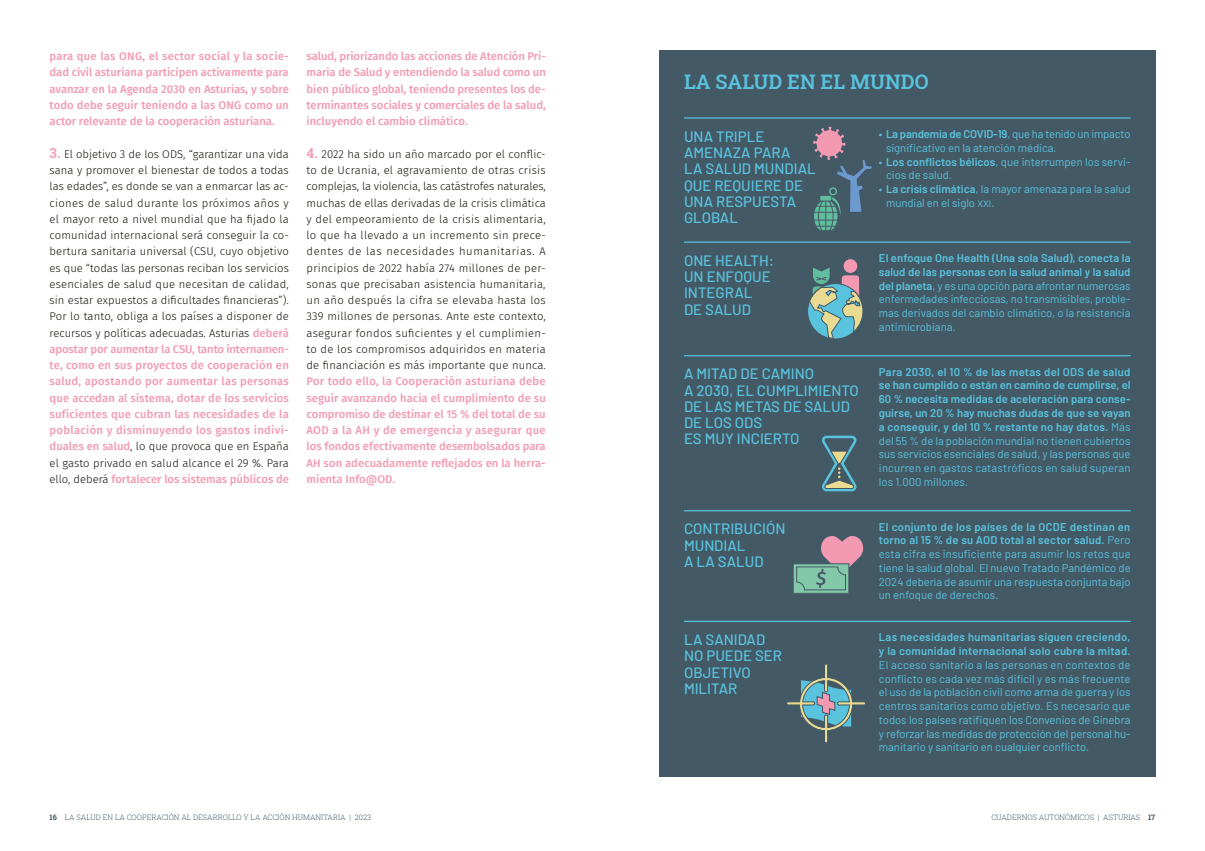
<style>
.page{position:relative;width:1205px;height:851px;background:#fff}
.page>*{position:absolute;margin:0;border:0;box-sizing:border-box;transform-origin:0 0}
.t1{font:600 20px "Roboto Slab";color:#59c3dd}
.t2{font:500 15px/16.2px "Barlow";color:#59c3dd}
.t3{font:300 11.25px/16.2px "Fira Sans";letter-spacing:.01em;color:#12120d;text-align:justify}
.t4{font:11.25px/13.8px "Barlow";color:#59c3dd}
.t5{font:500 11.25px/16.2px "Fira Sans";color:#f39ab2;text-align:justify}
.t6{font:600 11.25px/13.8px "Barlow";letter-spacing:.02em;color:#59c3dd;text-align:justify}
.t7{font:300 7.5px "Roboto Slab";color:#445966}
.s1{font-family:"Roboto Slab";font-weight:600;font-size:13.75px;color:#f39ab2}
.s2{font-weight:500;color:#f39ab2}
.s3{font-weight:600}
.s4{font-weight:400}
.s5{font-weight:700}
</style>
<div class="page">
<div style="left:659px;top:50px;width:496px;height:726px;background:#445966"></div>
<svg style="left:822px;top:435px;width:35px;height:57px"></svg>
<hr style="left:684px;top:117px;width:446px;height:2px;background:#59c3dd">
<hr style="left:684px;top:241px;width:446px;height:2px;background:#59c3dd">
<hr style="left:684px;top:355px;width:446px;height:1px;background:#59c3dd">
<hr style="left:684px;top:510px;width:446px;height:1px;background:#59c3dd">
<hr style="left:684px;top:620px;width:446px;height:2px;background:#59c3dd">
<div style="left:843px;top:258px;width:15px;height:15px;background:#f39ab2;border-radius:50%"></div>
<div style="left:843px;top:258px;width:15px;height:16px;border:1px solid #445966;border-radius:50%"></div>
<svg style="left:808px;top:267px;width:55px;height:72px"></svg>
<svg style="left:813px;top:127px;width:59px;height:104px"></svg>
<svg style="left:795px;top:565px;width:52px;height:26px"></svg>
<div style="left:793px;top:563px;width:56px;height:30px;border:1px solid #445966"></div>
<svg style="left:796px;top:536px;width:67px;height:54px"></svg>
<svg style="left:787px;top:664px;width:78px;height:79px"></svg>
<p class="t5" style="left:50px;top:48px;width:241px">para que las ONG, el sector social y la socie&shy;dad civil asturiana participen activamente para avanzar en la Agenda 2030 en Asturias, y sobre todo debe seguir teniendo a las ONG como un actor relevante de la cooperación asturiana.</p>
<p class="t3" style="left:50px;top:146px;width:241px"><span class="s1">3.</span> El objetivo 3 de los ODS, “garantizar una vida sana y promover el bienestar de todos a todas las edades”, es donde se van a enmarcar las ac&shy;ciones de salud durante los próximos años y el mayor reto a nivel mundial que ha fijado la comunidad internacional será conseguir la co&shy;bertura sanitaria universal (CSU, cuyo objetivo es que “todas las personas reciban los servicios esenciales de salud que necesitan de calidad, sin estar expuestos a dificultades financieras”).<br>Por lo tanto, obliga a los países a disponer de recursos y políticas adecuadas. Asturias <span class="s2">deberá apostar por aumentar la CSU, tanto internamen&shy;te, como en sus proyectos de cooperación en salud, apostando por aumentar las personas que accedan al sistema, dotar de los servicios suficientes que cubran las necesidades de la población y disminuyendo los gastos indivi&shy;duales en salud</span>, lo que provoca que en España el gasto privado en salud alcance el 29 %. Para ello, deberá <span class="s2">fortalecer los sistemas públicos de</span></p>
<p class="t5" style="left:306px;top:47px;width:241px">salud, priorizando las acciones de Atención Pri&shy;maria de Salud y entendiendo la salud como un bien público global, teniendo presentes los de&shy;terminantes sociales y comerciales de la salud, incluyendo el cambio climático.</p>
<p class="t3" style="left:306px;top:146px;width:241px"><span class="s1">4.</span> 2022 ha sido un año marcado por el conflic&shy;to de Ucrania, el agravamiento de otras crisis complejas, la violencia, las catástrofes naturales, muchas de ellas derivadas de la crisis climática y del empeoramiento de la crisis alimentaria, lo que ha llevado a un incremento sin prece&shy;dentes de las necesidades humanitarias. A principios de 2022 había 274 millones de per&shy;sonas que precisaban asistencia humanitaria, un año después la cifra se elevaba hasta los 339 millones de personas. Ante este contexto, asegurar fondos suficientes y el cumplimien&shy;to de los compromisos adquiridos en materia de financiación es más importante que nunca.</p>
<p class="t5" style="left:306px;top:373px;width:241px">Por todo ello, la Cooperación asturiana debe seguir avanzando hacia el cumplimiento de su compromiso de destinar el 15 % del total de su AOD a la AH y de emergencia y asegurar que los fondos efectivamente desembolsados para AH son adecuadamente reflejados en la herra&shy;mienta Info@OD.</p>
<h1 class="t1" style="left:684px;top:68px;width:246px">LA SALUD EN EL MUNDO</h1>
<h2 class="t2" style="left:684px;top:127px;width:133px">UNA TRIPLE<br>AMENAZA PARA<br>LA SALUD MUNDIAL<br>QUE REQUIERE DE<br>UNA RESPUESTA<br>GLOBAL</h2>
<h2 class="t2" style="left:684px;top:251px;width:92px">ONE HEALTH:<br>UN ENFOQUE<br>INTEGRAL<br>DE SALUD</h2>
<h2 class="t2" style="left:684px;top:364px;width:176px">A MITAD DE CAMINO<br>A 2030, EL CUMPLIMIENTO<br>DE LAS METAS DE SALUD<br>DE LOS ODS<br>ES MUY INCIERTO</h2>
<h2 class="t2" style="left:684px;top:519px;width:103px">CONTRIBUCIÓN<br>MUNDIAL<br>A LA SALUD</h2>
<h2 class="t2" style="left:684px;top:630px;width:100px">LA SANIDAD<br>NO PUEDE SER<br>OBJETIVO<br>MILITAR</h2>
<p class="t4" style="left:886px;top:126px;width:246px;text-indent:-7px">• <span class="s3">La pandemia de COVID‑19</span>, que ha tenido un impacto significativo en la atención médica.</p>
<p class="t4" style="left:886px;top:154px;width:246px;text-indent:-7px">• <span class="s3">Los conflictos bélicos</span>, que interrumpen los servi&shy;cios de salud.</p>
<p class="t4" style="left:886px;top:181px;width:246px;text-indent:-7px">• <span class="s3">La crisis climática</span>, la mayor amenaza para la salud mundial en el siglo XXI.</p>
<p class="t4" style="left:879px;top:250px;width:253px;text-align:justify"><span class="s3">El enfoque One Health (Una sola Salud), conecta la salud de las personas con la salud animal y la salud del planeta</span>, y es una opción para afrontar numerosas enfermedades infecciosas, no transmisibles, proble&shy;mas derivados del cambio climático, o la resistencia antimicrobiana.</p>
<p class="t6" style="left:879px;top:364px;width:253px">Para 2030, el 10 % de las metas del ODS de salud se han cumplido o están en camino de cumplirse, el 60 % necesita medidas de aceleración para conse‑ guirse, un 20 % hay muchas dudas de que se vayan a conseguir, y del 10 % restante no hay datos. <span class="s4">Más del 55 % de la población mundial no tienen cubiertos sus servicios esenciales de salud, y las personas que incurren en gastos catastróficos en salud superan los 1.000 millones.</span></p>
<p class="t4" style="left:879px;top:519px;width:253px;text-align:justify"><span class="s3">El conjunto de los países de la OCDE destinan en torno al 15 % de su AOD total al sector salud.</span> Pero esta cifra es insuficiente para asumir los retos que tiene la salud global. El nuevo Tratado Pandémico de 2024 debería de asumir una respuesta conjunta bajo un enfoque de derechos.</p>
<p class="t6" style="left:879px;top:629px;width:253px">Las necesidades humanitarias siguen creciendo, y la comunidad internacional solo cubre la mitad.</p>
<p class="t4" style="left:879px;top:657px;width:253px;text-align:justify">El acceso sanitario a las personas en contextos de conflicto es cada vez más difícil y es más frecuente el uso de la población civil como arma de guerra y los centros sanitarios como objetivo. Es necesario que todos los países ratifiquen los Convenios de Ginebra y reforzar las medidas de protección del personal hu&shy;manitario y sanitario en cualquier conflicto.</p>
<p class="t7" style="left:50px;top:811px;width:323px"><span class="s5">16</span> LA SALUD EN LA COOPERACIÓN AL DESARROLLO Y LA ACCIÓN HUMANITARIA | 2023</p>
<p class="t7" style="left:991px;top:811px;width:165px">CUADERNOS AUTONÓMICOS | ASTURIAS <span class="s5">17</span></p>
</div>
